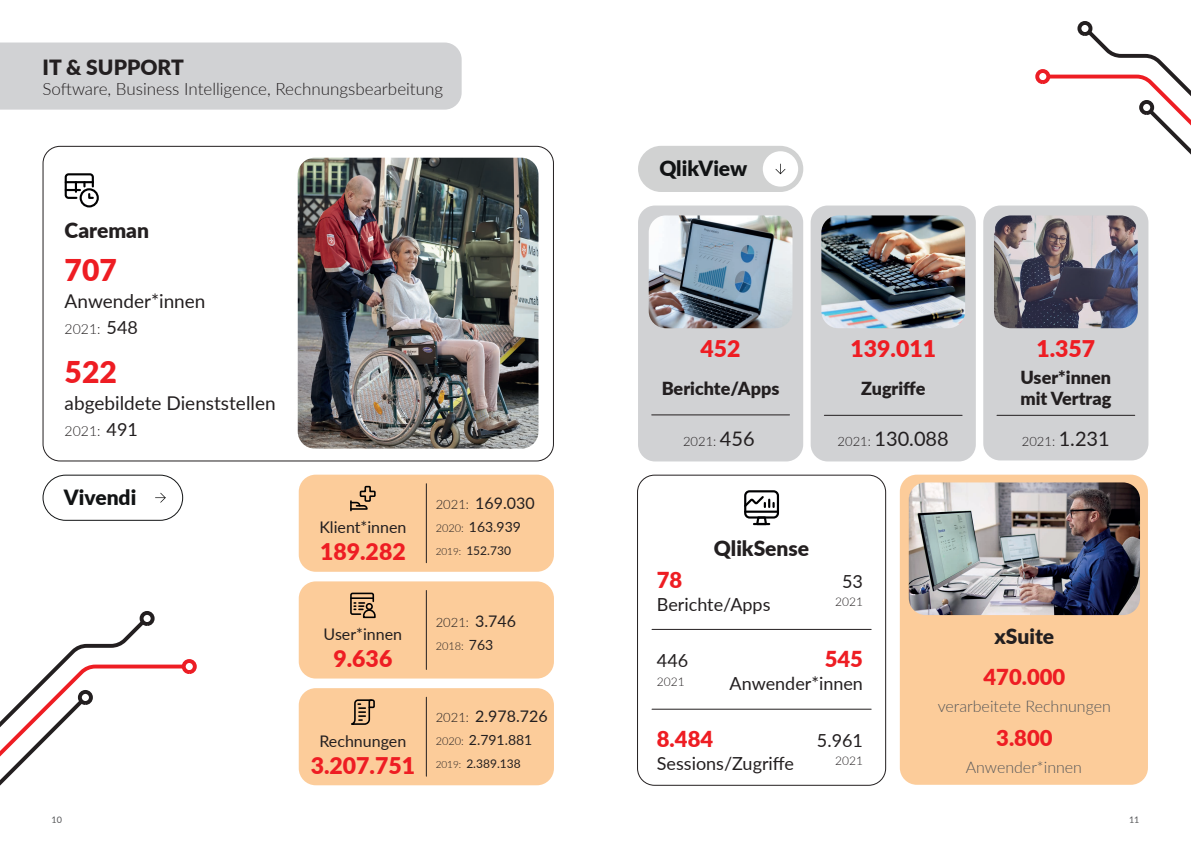
<style>
.page{position:relative;width:1191px;height:842px;background:#fff}
.page>*{position:absolute;margin:0;border:0;box-sizing:border-box;transform-origin:0 0}
.t1{font:900 30px "Lato";color:#ee1d23}
.t2{font:900 23px "Lato";color:#ee1d23}
.t3{font:900 22px "Lato";color:#ee1d23}
.t4{font:900 21px "Lato";color:#231f20}
.t5{font:900 21px "Lato";color:#111314}
.t6{font:20px "Lato";color:#231f20}
.t7{font:19px "Lato";color:#231f20}
.t8{font:18px "Lato";color:#231f20}
.t9{font:900 18px/21.6px "Lato";color:#231f20}
.t10{font:300 17px "Lato";color:#231f20}
.t11{font:16px "Lato";color:#231f20}
.t12{font:300 16px "Lato";color:#57585a}
.t13{font:14px "Lato";color:#231f20}
.t14{font:300 14px "Lato";color:#231f20}
.t15{font:300 13px "Lato";color:#231f20}
.t16{font:12px "Lato";color:#231f20}
.t17{font:300 12px "Lato";color:#231f20}
.t18{font:300 11px "Lato";color:#231f20}
.t19{font:9px "Lato";color:#57585a}
.s1{font-weight:400;font-size:18px}
.s2{font-weight:300;font-size:13px}
.s3{font-weight:300;font-size:11px}
.s4{font-weight:300;font-size:10px}
.s5{font-weight:400;font-size:16px}
.s6{font-weight:400;font-size:14px}
.s7{font-weight:400;font-size:20px}
</style>
<div class="page">
<div style="left:810px;top:206px;width:165px;height:255px;background:#d1d2d4;border-radius:17px"></div>
<div style="left:983px;top:206px;width:165px;height:254px;background:#d1d2d4;border-radius:17px"></div>
<div style="left:0;top:43px;width:461px;height:67px;background:#d1d2d4"></div>
<div style="left:80px;top:188px;width:19px;height:19px;border:2px solid #000001;border-radius:50%"></div>
<svg style="left:65px;top:173px;width:30px;height:27px"></svg>
<div style="left:182px;top:659px;width:15px;height:15px;border:4px solid #ec1d25;border-radius:50%"></div>
<svg style="left:0;top:616px;width:188px;height:170px"></svg>
<div style="left:140px;top:611px;width:15px;height:15px;border:4px solid #231f20;border-radius:50%"></div>
<div style="left:299px;top:581px;width:255px;height:97px;background:#fccc9a;border-radius:17px"></div>
<svg style="left:350px;top:592px;width:26px;height:26px"></svg>
<hr style="left:426px;top:590px;width:1px;height:79px;background:#231f20">
<div style="left:299px;top:475px;width:255px;height:97px;background:#fccc9a;border-radius:17px"></div>
<svg style="left:350px;top:485px;width:26px;height:26px"></svg>
<hr style="left:426px;top:484px;width:1px;height:79px;background:#231f20">
<div style="left:299px;top:688px;width:255px;height:97px;background:#fccc9a;border-radius:17px"></div>
<svg style="left:351px;top:699px;width:24px;height:26px"></svg>
<hr style="left:426px;top:697px;width:1px;height:79px;background:#231f20">
<img style="left:298px;top:158px;width:240px;height:291px">
<div style="left:899px;top:475px;width:249px;height:310px;background:#fccc9a;border-radius:17px"></div>
<div style="left:637px;top:475px;width:249px;height:311px;border:1px solid #231f20;border-radius:17px"></div>
<svg style="left:754px;top:519px;width:15px;height:7px"></svg>
<div style="left:744px;top:490px;width:35px;height:29px;border:2px solid #000001;border-radius:4px"></div>
<hr style="left:745px;top:511px;width:33px;height:2px;background:#000001">
<svg style="left:744px;top:494px;width:30px;height:15px"></svg>
<img style="left:908px;top:482px;width:232px;height:133px">
<hr style="left:652px;top:629px;width:219px;height:1px;background:#231f20">
<hr style="left:652px;top:709px;width:219px;height:1px;background:#231f20">
<div style="left:638px;top:206px;width:165px;height:255px;background:#d1d2d4;border-radius:17px"></div>
<hr style="left:651px;top:414px;width:138px;height:1px;background:#231f20">
<hr style="left:824px;top:415px;width:138px;height:1px;background:#231f20">
<hr style="left:997px;top:415px;width:137px;height:1px;background:#231f20">
<img style="left:648px;top:215px;width:144px;height:113px">
<img style="left:821px;top:215px;width:144px;height:113px">
<img style="left:994px;top:215px;width:143px;height:113px">
<div style="left:1035px;top:69px;width:15px;height:15px;border:4px solid #ec1d25;border-radius:50%"></div>
<svg style="left:1044px;top:27px;width:147px;height:194px"></svg>
<div style="left:1077px;top:21px;width:15px;height:15px;border:4px solid #231f20;border-radius:50%"></div>
<div style="left:638px;top:146px;width:165px;height:46px;background:#d1d2d2;border-radius:23px"></div>
<div style="left:763px;top:151px;width:35px;height:36px;background:#fff;border-radius:50%"></div>
<svg style="left:775px;top:164px;width:10px;height:10px"></svg>
<svg style="left:43px;top:475px;width:140px;height:46px"></svg>
<h3 class="t4" style="left:43px;top:51px;width:143px">IT &amp; SUPPORT</h3>
<p class="t10" style="left:43px;top:77px;width:402px">Software, Business Intelligence, Rechnungsbearbeitung</p>
<h3 class="t4" style="left:65px;top:215px;width:86px">Careman</h3>
<h1 class="t1" style="left:65px;top:247px;width:54px">707</h1>
<p class="t7" style="left:65px;top:287px;width:142px">Anwender*innen</p>
<p class="t14" style="left:65px;top:319px;width:75px">2021: <span class="s1">548</span></p>
<h1 class="t1" style="left:65px;top:350px;width:54px">522</h1>
<p class="t7" style="left:65px;top:389px;width:212px">abgebildete Dienststellen</p>
<p class="t14" style="left:65px;top:421px;width:75px">2021: <span class="s1">491</span></p>
<h3 class="t5" style="left:64px;top:481px;width:74px">Vivendi</h3>
<p class="t11" style="left:319px;top:516px;width:89px">Klient*innen</p>
<h2 class="t2" style="left:320px;top:534px;width:87px">189.282</h2>
<p class="t11" style="left:324px;top:623px;width:80px">User*innen</p>
<h2 class="t2" style="left:333px;top:641px;width:60px">9.636</h2>
<p class="t11" style="left:319px;top:729px;width:88px">Rechnungen</p>
<h2 class="t2" style="left:311px;top:748px;width:106px">3.207.751</h2>
<p class="t11" style="left:436px;top:492px;width:100px"><span class="s2">2021:</span> 169.030</p>
<p class="t13" style="left:436px;top:517px;width:87px"><span class="s3">2020:</span> 163.939</p>
<p class="t16" style="left:436px;top:542px;width:77px"><span class="s4">2019:</span> 152.730</p>
<p class="t15" style="left:436px;top:614px;width:82px">2021: <span class="s5">3.746</span></p>
<p class="t18" style="left:436px;top:639px;width:59px">2018: <span class="s6">763</span></p>
<p class="t11" style="left:436px;top:705px;width:113px"><span class="s2">2021:</span> 2.978.726</p>
<p class="t13" style="left:436px;top:730px;width:98px"><span class="s3">2020:</span> 2.791.881</p>
<p class="t16" style="left:436px;top:755px;width:87px"><span class="s4">2019:</span> 2.389.138</p>
<h3 class="t5" style="left:659px;top:152px;width:89px">QlikView</h3>
<h2 class="t2" style="left:700px;top:331px;width:42px">452</h2>
<p class="t9" style="left:661px;top:376px;width:119px">Berichte/Apps</p>
<h2 class="t2" style="left:850px;top:331px;width:87px">139.011</h2>
<p class="t9" style="left:861px;top:376px;width:66px">Zugriffe</p>
<h2 class="t2" style="left:1036px;top:331px;width:60px">1.357</h2>
<p class="t9" style="left:1020px;top:366px;width:92px">User*innen mit Vertrag</p>
<p class="t15" style="left:683px;top:432px;width:73px">2021: <span class="s7">456</span></p>
<p class="t6" style="left:837px;top:424px;width:113px"><span class="s2">2021:</span> 130.088</p>
<p class="t15" style="left:1022px;top:432px;width:89px">2021: <span class="s7">1.231</span></p>
<h3 class="t4" style="left:714px;top:532px;width:97px">QlikSense</h3>
<h3 class="t3" style="left:657px;top:563px;width:27px">78</h3>
<p class="t8" style="left:842px;top:568px;width:22px">53</p>
<p class="t17" style="left:835px;top:593px;width:29px">2021</p>
<p class="t8" style="left:657px;top:591px;width:115px">Berichte/Apps</p>
<p class="t8" style="left:657px;top:648px;width:33px">446</p>
<h3 class="t3" style="left:824px;top:643px;width:40px">545</h3>
<p class="t17" style="left:657px;top:673px;width:29px">2021</p>
<p class="t8" style="left:729px;top:671px;width:135px">Anwender*innen</p>
<h3 class="t3" style="left:657px;top:723px;width:58px">8.484</h3>
<p class="t8" style="left:817px;top:728px;width:48px">5.961</p>
<p class="t17" style="left:835px;top:753px;width:29px">2021</p>
<p class="t8" style="left:657px;top:751px;width:139px">Sessions/Zugriffe</p>
<h3 class="t4" style="left:994px;top:621px;width:61px">xSuite</h3>
<h3 class="t3" style="left:983px;top:661px;width:83px">470.000</h3>
<p class="t12" style="left:937px;top:695px;width:175px">verarbeitete Rechnungen</p>
<h3 class="t3" style="left:996px;top:721px;width:58px">3.800</h3>
<p class="t12" style="left:965px;top:756px;width:118px">Anwender*innen</p>
<p class="t19" style="left:51px;top:814px;width:12px">10</p>
<p class="t19" style="left:1129px;top:814px;width:12px">11</p>
</div>
